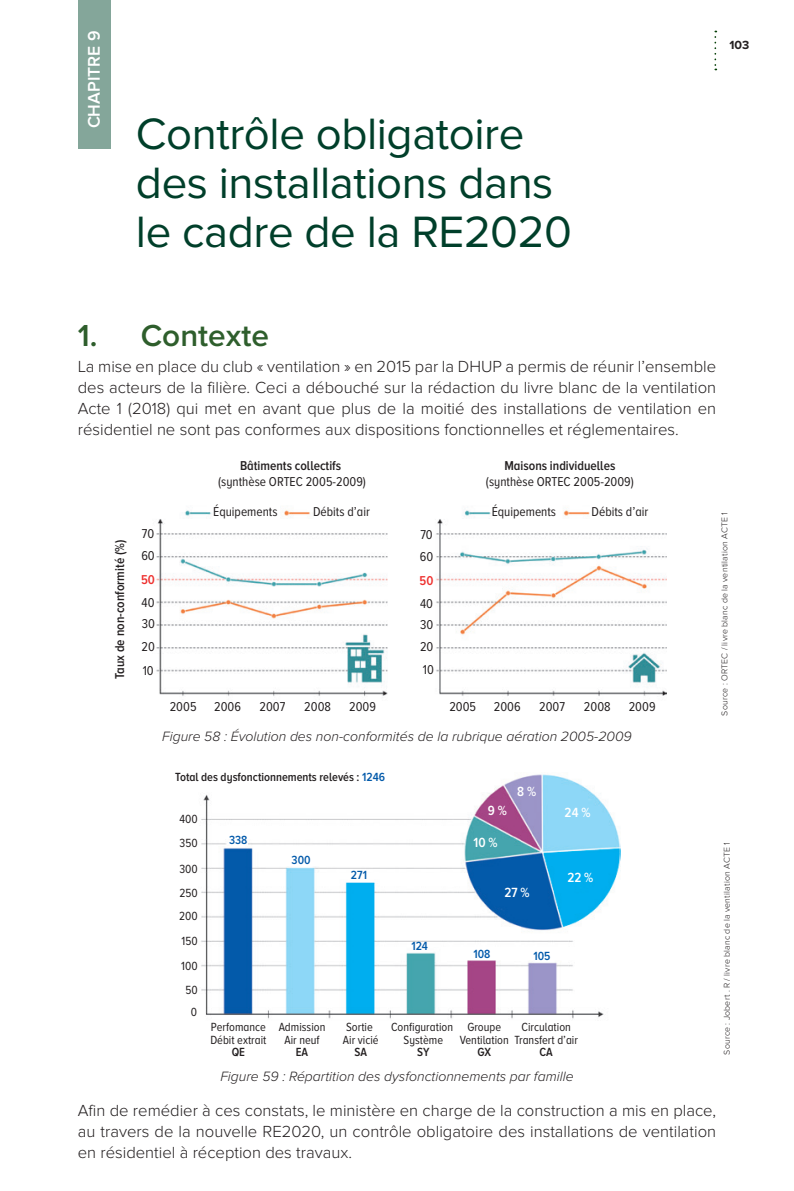
<style>
.page{position:relative;width:794px;height:1191px;background:#fff}
.page>*{position:absolute;margin:0;border:0;box-sizing:border-box;transform-origin:0 0}
._01-TITRE_chapitre{font:45.5px/49px "Proxima Nova";letter-spacing:-.01em;color:#003f2a}
.t1{font:600 31.5px "Proxima Nova";color:#2e5e2c}
.NumChap{font:600 17.5px "Proxima Nova A";color:#fff}
._00-Texte_courant{font:300 16.62px/21px "Proxima Nova";color:#231f20;text-align:justify}
.t2{font:italic 300 14px "Proxima Nova";color:#231f20}
.t3{font:600 13.83px "Proxima Nova A Cond";color:#fff}
.t4{font:13.3px/15.9px "Proxima Nova A Cond";color:#231f20;text-align:center}
.t5{font:600 13.3px "Proxima Nova A Cond";color:#231f20}
.t6{font:600 13.3px "Proxima Nova A Cond";color:#ee302e}
.t7{font:12.25px/12.2px "Proxima Nova A Cond";color:#231f20;text-align:center}
.t8{font:600 12.25px "Proxima Nova A Cond";color:#231f20}
.t9{font:600 12.25px "Proxima Nova A Cond";color:#035aaa}
.t10{font:700 12.25px "Proxima Nova";color:#231f20}
._17-Crédit_Photo{font:300 8.75px "Proxima Nova";letter-spacing:.025em;color:#231f20}
.s1{font-weight:600}
.s2{color:#035aaa}
</style>
<div class="page">
<svg style="left:714px;top:31px;width:2px;height:39px"></svg>
<div style="left:78px;top:0;width:32px;height:148px;background:#84a69a"></div>
<img style="left:156px;top:510px;width:510px;height:186px">
<img style="left:201px;top:774px;width:419px;height:245px">
<p class="NumChap" style="left:84px;top:128px;width:99px;rotate:-90deg">CHAPITRE 9</p>
<p class="_01-TITRE_chapitre" style="left:136px;top:110px;width:437px">Contrôle obligatoire des installations dans le cadre de la RE2020</p>
<p class="t10" style="left:729px;top:38px;width:21px">103</p>
<p class="t1" style="left:78px;top:317px;width:193px">1. Contexte</p>
<p class="_00-Texte_courant" style="left:78px;top:356px;width:640px">La mise en place du club « ventilation » en 2015 par la DHUP a permis de réunir l’ensemble des acteurs de la filière. Ceci a débouché sur la rédaction du livre blanc de la ventilation Acte 1 (2018) qui met en avant que plus de la moitié des installations de ventilation en résidentiel ne sont pas conformes aux dispositions fonctionnelles et réglementaires.</p>
<p class="t5" style="left:113px;top:679px;width:141px;rotate:-90deg">Taux de non-conformité (%)</p>
<p class="t4" style="left:218px;top:457px;width:149px"><span class="s1">Bâtiments collectifs </span>(synthèse ORTEC 2005-2009)</p>
<p class="t4" style="left:486px;top:457px;width:149px"><span class="s1">Maisons individuelles </span>(synthèse ORTEC 2005-2009)</p>
<p class="t4" style="left:213px;top:503px;width:66px">Équipements</p>
<p class="t4" style="left:313px;top:503px;width:58px">Débits d’air</p>
<p class="t4" style="left:492px;top:503px;width:66px">Équipements</p>
<p class="t4" style="left:591px;top:503px;width:58px">Débits d’air</p>
<p class="t4" style="left:142px;top:526px;width:14px">70</p>
<p class="t4" style="left:420px;top:526px;width:14px">70</p>
<p class="t4" style="left:141px;top:548px;width:15px">60</p>
<p class="t4" style="left:420px;top:548px;width:15px">60</p>
<p class="t6" style="left:141px;top:572px;width:15px">50</p>
<p class="t6" style="left:419px;top:573px;width:15px">50</p>
<p class="t4" style="left:142px;top:595px;width:15px">40</p>
<p class="t4" style="left:420px;top:595px;width:15px">40</p>
<p class="t4" style="left:142px;top:616px;width:15px">30</p>
<p class="t4" style="left:420px;top:616px;width:15px">30</p>
<p class="t4" style="left:142px;top:638px;width:15px">20</p>
<p class="t4" style="left:420px;top:638px;width:15px">20</p>
<p class="t4" style="left:143px;top:662px;width:13px">10</p>
<p class="t4" style="left:423px;top:661px;width:13px">10</p>
<p class="t4" style="left:214px;top:698px;width:28px">2006</p>
<p class="t4" style="left:259px;top:698px;width:27px">2007</p>
<p class="t4" style="left:304px;top:698px;width:28px">2008</p>
<p class="t4" style="left:349px;top:698px;width:28px">2009</p>
<p class="t4" style="left:449px;top:698px;width:28px">2005</p>
<p class="t4" style="left:494px;top:698px;width:28px">2006</p>
<p class="t4" style="left:539px;top:698px;width:27px">2007</p>
<p class="t4" style="left:584px;top:698px;width:28px">2008</p>
<p class="t4" style="left:629px;top:698px;width:28px">2009</p>
<p class="t2" style="left:162px;top:728px;width:471px">Figure 58 : Évolution des non-conformités de la rubrique aération 2005-2009</p>
<p class="t8" style="left:175px;top:770px;width:211px">Total des dysfonctionnements relevés : <span class="s2">1246</span></p>
<p class="t3" style="left:517px;top:784px;width:21px">8 %</p>
<p class="t3" style="left:564px;top:804px;width:27px">24 %</p>
<p class="t4" style="left:170px;top:698px;width:28px">2005</p>
<p class="t3" style="left:488px;top:803px;width:21px">9 %</p>
<p class="t7" style="left:179px;top:813px;width:20px">400</p>
<p class="_17-Crédit_Photo" style="left:719px;top:715px;width:205px;rotate:-90deg">Source : ORTEC / livre blanc de la ventilation ACTE 1</p>
<p class="t7" style="left:180px;top:836px;width:20px">350</p>
<p class="t7" style="left:179px;top:862px;width:20px">300</p>
<p class="t7" style="left:179px;top:886px;width:20px">250</p>
<p class="t7" style="left:179px;top:910px;width:20px">200</p>
<p class="t7" style="left:181px;top:934px;width:18px">150</p>
<p class="t7" style="left:181px;top:959px;width:18px">100</p>
<p class="t7" style="left:185px;top:984px;width:14px">50</p>
<p class="t7" style="left:191px;top:1006px;width:8px">0</p>
<p class="t9" style="left:229px;top:833px;width:20px">338</p>
<p class="t9" style="left:292px;top:853px;width:21px">300</p>
<p class="t9" style="left:351px;top:868px;width:18px">271</p>
<p class="t9" style="left:411px;top:939px;width:18px">124</p>
<p class="t3" style="left:473px;top:835px;width:26px">10 %</p>
<p class="t3" style="left:504px;top:884px;width:27px">27 %</p>
<p class="t3" style="left:567px;top:869px;width:28px">22 %</p>
<p class="t9" style="left:473px;top:947px;width:19px">108</p>
<p class="t9" style="left:533px;top:949px;width:19px">105</p>
<p class="t7" style="left:210px;top:1021px;width:58px">Perfomance<br>Débit extrait<br><span class="s1">QE</span></p>
<p class="t7" style="left:279px;top:1021px;width:48px">Admission<br>Air neuf<br><span class="s1">EA</span></p>
<p class="t7" style="left:343px;top:1021px;width:37px">Sortie<br>Air vicié<br><span class="s1">SA</span></p>
<p class="t7" style="left:391px;top:1021px;width:63px">Configuration<br>Système<br><span class="s1">SY</span></p>
<p class="t7" style="left:460px;top:1021px;width:51px">Groupe<br>Ventilation<br><span class="s1">GX</span></p>
<p class="t7" style="left:514px;top:1021px;width:65px">Circulation<br>Transfert d’air<br><span class="s1">CA</span></p>
<p class="t2" style="left:220px;top:1068px;width:355px">Figure 59 : Répartition des dysfonctionnements par famille</p>
<p class="_00-Texte_courant" style="left:78px;top:1100px;width:640px">Afin de remédier à ces constats, le ministère en charge de la construction a mis en place, au travers de la nouvelle RE2020, un contrôle obligatoire des installations de ventilation en résidentiel à réception des travaux.</p>
<p class="_17-Crédit_Photo" style="left:722px;top:1054px;width:214px;rotate:-90deg">Source : Jobert . R / livre blanc de la ventilation ACTE 1</p>
</div>
